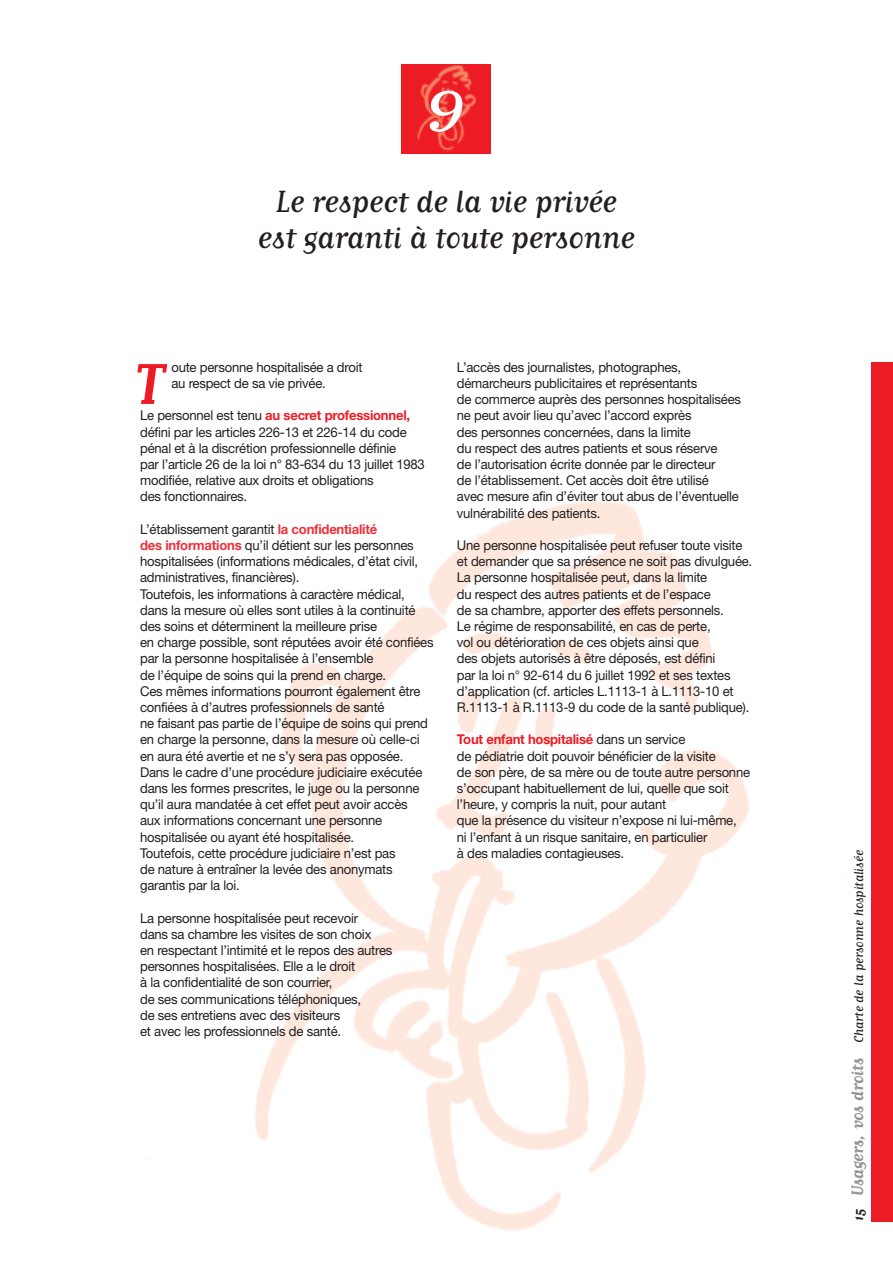
<style>
.page{position:relative;width:893px;height:1263px;background:#fff}
.page>*{position:absolute;margin:0;border:0;box-sizing:border-box;transform-origin:0 0}
.t1{font:67.5px "Matrix Script";color:#fff;scale:1.24 1}
.t2{font:700 67.5px "Matrix Script";color:#ed1c24}
.t3{font:36px/36px "Matrix Script";letter-spacing:-.015em;color:#231f20;text-align:center}
.t4{font:15px "Matrix Script";letter-spacing:-.015em;color:#231f20}
.t5{font:13.5px/16.2px "Helvetica Neue";letter-spacing:-.015em;color:#231f20}
.s1{font-weight:700;color:#ed1c24}
.s2{font-weight:700;color:#ee313c}
.s3{font-weight:700;font-size:16.5px}
.s4{font-weight:700;font-size:19.5px;color:#939598}
</style>
<div class="page">
<img style="left:402px;top:64px;width:89px;height:90px">
<img style="left:136px;top:364px;width:757px;height:867px">
<div style="left:871px;top:362px;width:22px;height:859px;background:#ed1c24"></div>
<h1 class="t1" style="left:425px;top:78px;width:35px">9</h1>
<h2 class="t3" style="left:258px;top:187px;width:379px">Le respect de la vie privée est garanti à toute personne</h2>
<p class="t5" style="left:171px;top:360px;width:193px">oute personne hospitalisée a droit au respect de sa vie privée.</p>
<p class="t5" style="left:140px;top:409px;width:286px">Le personnel est tenu <span class="s1">au secret professionnel, </span>défini par les articles 226-13 et 226-14 du code pénal et à la discrétion professionnelle définie<br>par l’article 26 de la loi n° 83-634 du 13 juillet 1983 modifiée, relative aux droits et obligations<br>des fonctionnaires.</p>
<p class="t5" style="left:140px;top:522px;width:295px">L’établissement garantit <span class="s2">la confidentialité<br>des informations</span> qu’il détient sur les personnes hospitalisées (informations médicales, d’état civil, administratives, financières).<br>Toutefois, les informations à caractère médical, dans la mesure où elles sont utiles à la continuité des soins et déterminent la meilleure prise<br>en charge possible, sont réputées avoir été confiées par la personne hospitalisée à l’ensemble<br>de l’équipe de soins qui la prend en charge.<br>Ces mêmes informations pourront également être confiées à d’autres professionnels de santé<br>ne faisant pas partie de l’équipe de soins qui prend en charge la personne, dans la mesure où celle-ci en aura été avertie et ne s’y sera pas opposée.<br>Dans le cadre d’une procédure judiciaire exécutée dans les formes prescrites, le juge ou la personne qu’il aura mandatée à cet effet peut avoir accès<br>aux informations concernant une personne hospitalisée ou ayant été hospitalisée.<br>Toutefois, cette procédure judiciaire n’est pas<br>de nature à entraîner la levée des anonymats garantis par la loi.</p>
<p class="t5" style="left:140px;top:911px;width:254px">La personne hospitalisée peut recevoir<br>dans sa chambre les visites de son choix<br>en respectant l’intimité et le repos des autres personnes hospitalisées. Elle a le droit<br>à la confidentialité de son courrier,<br>de ses communications téléphoniques,<br>de ses entretiens avec des visiteurs<br>et avec les professionnels de santé.</p>
<h1 class="t2" style="left:136px;top:341px;width:27px">T</h1>
<p class="t5" style="left:457px;top:360px;width:286px">L’accès des journalistes, photographes, démarcheurs publicitaires et représentants<br>de commerce auprès des personnes hospitalisées ne peut avoir lieu qu’avec l’accord exprès<br>des personnes concernées, dans la limite<br>du respect des autres patients et sous réserve<br>de l’autorisation écrite donnée par le directeur<br>de l’établissement. Cet accès doit être utilisé<br>avec mesure afin d’éviter tout abus de l’éventuelle vulnérabilité des patients.</p>
<p class="t5" style="left:457px;top:538px;width:297px">Une personne hospitalisée peut refuser toute visite et demander que sa présence ne soit pas divulguée.<br>La personne hospitalisée peut, dans la limite<br>du respect des autres patients et de l’espace<br>de sa chambre, apporter des effets personnels.<br>Le régime de responsabilité, en cas de perte,<br>vol ou détérioration de ces objets ainsi que<br>des objets autorisés à être déposés, est défini<br>par la loi n° 92-614 du 6 juillet 1992 et ses textes d’application (cf. articles L.1113-1 à L.1113-10 et R.1113-1 à R.1113-9 du code de la santé publique).</p>
<p class="t5" style="left:457px;top:733px;width:295px"><span class="s1">Tout enfant hospitalisé</span> dans un service<br>de pédiatrie doit pouvoir bénéficier de la visite<br>de son père, de sa mère ou de toute autre personne s’occupant habituellement de lui, quelle que soit l’heure, y compris la nuit, pour autant<br>que la présence du visiteur n’expose ni lui-même,<br>ni l’enfant à un risque sanitaire, en particulier<br>à des maladies contagieuses.</p>
<p class="t4" style="left:854px;top:1221px;width:372px;rotate:-90deg"><span class="s3">15</span> <span class="s4">Usagers, vos droits</span> Charte de la personne hospitalisée</p>
</div>
